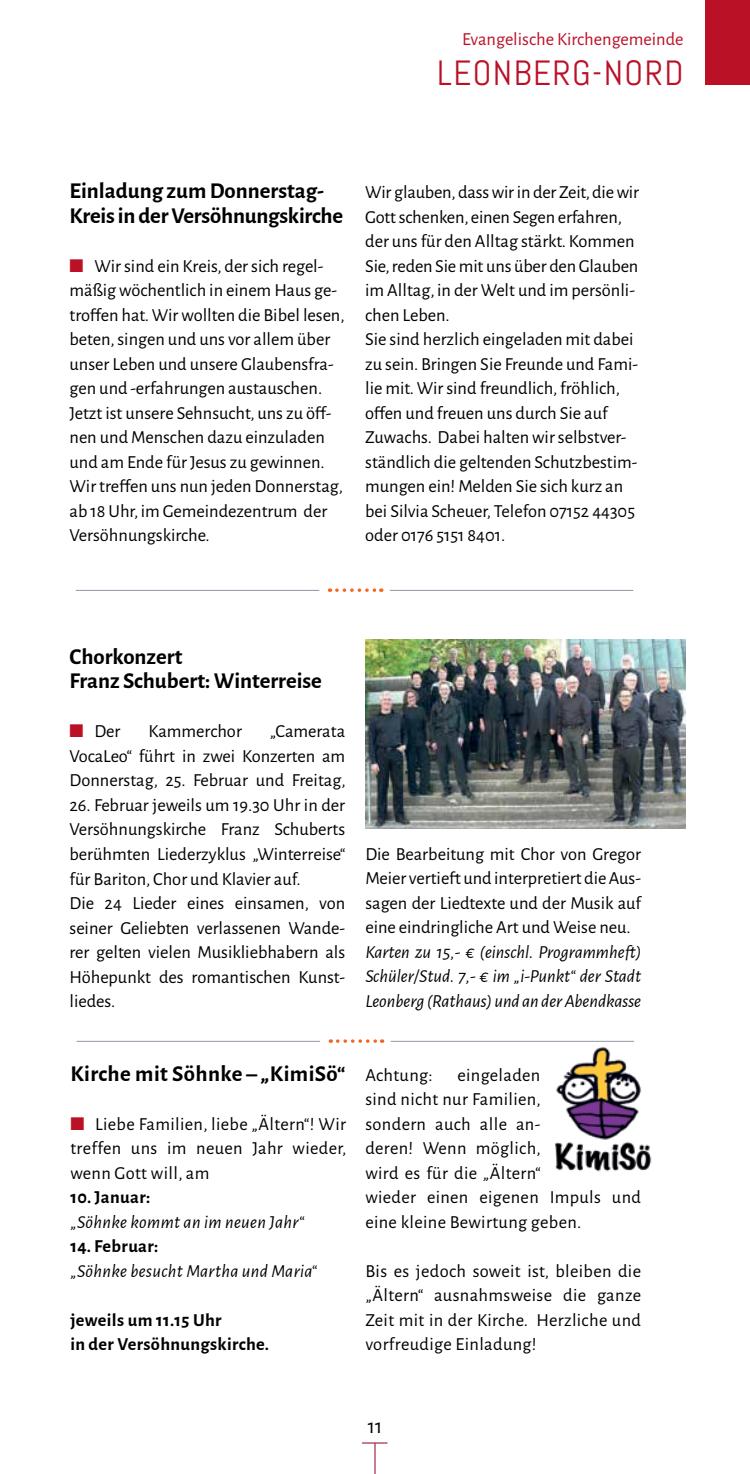
<style>
.page{position:relative;width:750px;height:1474px;background:#fff}
.page>*{position:absolute;margin:0;border:0;box-sizing:border-box;transform-origin:0 0}
.t1{font:35px "Abel";letter-spacing:.04em;color:#ba1127}
.t2{font:700 22.75px/24.5px "Alegreya Sans";color:#000}
.t3{font:700 22.75px "Alegreya Sans";letter-spacing:.02em;color:#000}
.t4{font:21px "Alegreya Sans";color:#000}
.t5{font:18.38px/24.5px "Alegreya Sans";color:#000;text-align:justify}
.t6{font:18.38px/24.5px "Alegreya Sans";letter-spacing:.02em;color:#000}
.t7{font:italic 18.38px/24.5px "Alegreya Sans";color:#000;text-align:justify}
.t8{font:700 18.38px/24.5px "Alegreya Sans";letter-spacing:.02em;color:#000}
.t9{font:italic 18.38px "Alegreya Sans";letter-spacing:.02em;color:#000}
.t10{font:18.38px "Alegreya Sans";color:#ba1127}
.s1{color:#ba1127}
</style>
<div class="page">
<svg style="left:362px;top:1442px;width:25px;height:1px"></svg>
<hr style="left:374px;top:1443px;width:1px;height:30px;background:#8b0021">
<div style="left:704px;top:0;width:45px;height:85px;background:#ba1127"></div>
<hr style="left:76px;top:1041px;width:244px;height:1px;background:#8f98a7">
<hr style="left:390px;top:1041px;width:243px;height:1px;background:#8f98a7">
<svg style="left:337px;top:1039px;width:45px;height:3px"></svg>
<img style="left:555px;top:1047px;width:97px;height:125px">
<hr style="left:76px;top:590px;width:243px;height:1px;background:#8f98a7">
<hr style="left:389px;top:590px;width:244px;height:1px;background:#8f98a7">
<svg style="left:336px;top:588px;width:45px;height:4px"></svg>
<img style="left:365px;top:640px;width:320px;height:188px">
<p class="t10" style="left:462px;top:27px;width:222px">Evangelische Kirchengemeinde</p>
<h1 class="t1" style="left:437px;top:51px;width:242px">LEON BERG-NORD</h1>
<p class="t2" style="left:69px;top:177px;width:275px">Einladung zum Donnerstag-<br>Kreis in der Versöhnungskirche</p>
<p class="t5" style="left:69px;top:253px;width:276px;text-align:left"><span class="s1">■</span> Wir sind ein Kreis, der sich regel&shy;mäßig wöchentlich in einem Haus ge&shy;troffen hat. Wir wollten die Bibel lesen, beten, singen und uns vor allem über unser Leben und unsere Glaubensfra&shy;gen und -erfahrungen austauschen.<br>Jetzt ist unsere Sehnsucht, uns zu öff&shy;nen und Menschen dazu einzuladen und am Ende für Jesus zu gewinnen.<br>Wir treffen uns nun jeden Donnerstag, ab 18 Uhr, im Gemeindezentrum der Versöhnungskirche.</p>
<p class="t5" style="left:365px;top:179px;width:275px;text-align:left">Wir glauben, dass wir in der Zeit, die wir Gott schenken, einen Segen erfahren, der uns für den Alltag stärkt. Kommen Sie, reden Sie mit uns über den Glauben im Alltag, in der Welt und im persönli&shy;chen Leben.<br>Sie sind herzlich eingeladen mit dabei zu sein. Bringen Sie Freunde und Fami&shy;lie mit. Wir sind freundlich, fröhlich, offen und freuen uns durch Sie auf Zuwachs. Dabei halten wir selbstver&shy;ständlich die geltenden Schutzbestim&shy;mungen ein! Melden Sie sich kurz an bei Silvia Scheuer, Telefon 07152 44305 oder 0176 5151 8401.</p>
<p class="t2" style="left:69px;top:643px;width:254px">Chorkonzert<br>Franz Schubert: Winterreise</p>
<p class="t5" style="left:69px;top:718px;width:52px"><span class="s1">■</span> Der</p>
<p class="t5" style="left:148px;top:718px;width:95px">Kammerchor</p>
<p class="t5" style="left:69px;top:718px;width:277px;text-indent:200px">„Camerata VocaLeo“ führt in zwei Konzerten am Donnerstag, 25. Februar und Freitag,</p>
<p class="t5" style="left:69px;top:792px;width:277px;text-align:left">26. Februar jeweils um 19.30 Uhr in der Versöhnungskirche Franz Schuberts berühmten Liederzyklus „Winterreise“ für Bariton, Chor und Klavier auf.<br>Die 24 Lieder eines einsamen, von seiner Geliebten verlassenen Wande&shy;rer gelten vielen Musikliebhabern als Höhepunkt des romantischen Kunst&shy;liedes.</p>
<p class="t5" style="left:365px;top:841px;width:277px">Die Bearbeitung mit Chor von Gregor Meier vertieft und interpretiert die Aus&shy;sagen der Liedtexte und der Musik auf eine eindringliche Art und Weise neu.</p>
<p class="t7" style="left:365px;top:939px;width:277px">Karten zu 15,- € (einschl. Programmheft)<br>Schüler/Stud. 7,- € im „i-Punkt“ der Stadt Leonberg (Rathaus) und an der Abendkasse</p>
<p class="t3" style="left:70px;top:1056px;width:276px">Kirche mit Söhnke – „KimiSö“</p>
<p class="t5" style="left:70px;top:1110px;width:277px"><span class="s1">■</span> Liebe Familien, liebe „Ältern“! Wir treffen uns im neuen Jahr wieder, wenn Gott will, am</p>
<p class="t8" style="left:70px;top:1183px;width:81px">10. Januar:</p>
<p class="t9" style="left:70px;top:1209px;width:235px">„Söhnke kommt an im neuen Jahr“</p>
<p class="t8" style="left:70px;top:1232px;width:90px">14. Februar:</p>
<p class="t9" style="left:70px;top:1258px;width:248px">„Söhnke besucht Martha und Maria“</p>
<p class="t8" style="left:70px;top:1306px;width:200px">jeweils um 11.15 Uhr<br>in der Versöhnungskirche.</p>
<p class="t6" style="left:365px;top:1061px;width:69px">Achtung:</p>
<p class="t6" style="left:365px;top:1061px;width:277px;text-indent:92px">eingeladen<br>sind nicht nur Familien,<br>sondern auch alle an-<br>deren! Wenn möglich,<br>wird es für die „Ältern“<br>wieder einen eigenen Impuls und eine kleine Bewirtung geben.</p>
<p class="t5" style="left:365px;top:1257px;width:277px">Bis es jedoch soweit ist, bleiben die „Ältern“ ausnahmsweise die ganze Zeit mit in der Kirche. Herzliche und vorfreudige Einladung!</p>
<p class="t4" style="left:367px;top:1411px;width:16px">11</p>
</div>
